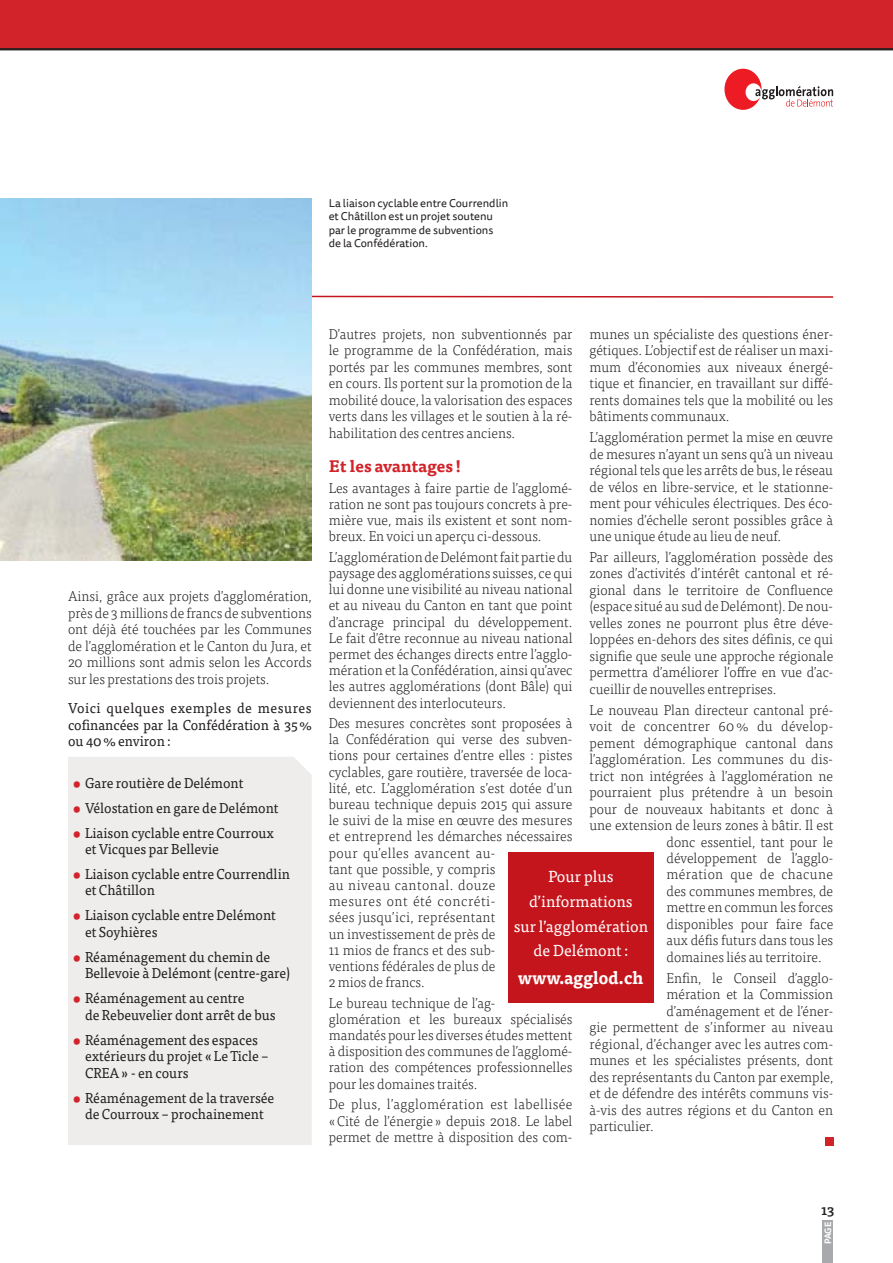
<style>
.page{position:relative;width:893px;height:1263px;background:#fff}
.page>*{position:absolute;margin:0;border:0;box-sizing:border-box;transform-origin:0 0}
.t1{font:700 17.7px "Tisa Pro";color:#fff;scale:.95 1}
.t2{font:700 16.5px "Tisa Pro";color:#d2232a}
.t3{font:15.9px/24.8px "Tisa Pro";color:#fff;text-align:center}
.t4{font:300 14.25px/16.2px "Tisa Pro";color:#231f20;text-align:justify;scale:.95 1}
.t5{font:14.25px/16.5px "Tisa Pro";color:#231f20;scale:.95 1}
.t6{font:300 14.25px "Tisa Pro";letter-spacing:.02em;color:#231f20;scale:.95 1}
.t7{font:300 14.25px "Tisa Pro";letter-spacing:.03em;color:#231f20;scale:.95 1}
.t8{font:500 14.25px "Tisa Pro";color:#231f20;scale:.95 1}
.t9{font:11.25px/13.5px "Tisa Sans Pro";color:#231f20}
.t10{font:700 9px "Tisa Sans Pro";color:#fff;scale:.95 1}
.s1{font-weight:900;color:#d2232a}
</style>
<div class="page">
<div style="left:822px;top:1220px;width:11px;height:43px;background:#a7a9ac"></div>
<svg style="left:312px;top:295px;width:522px;height:3px"></svg>
<div style="left:68px;top:757px;width:244px;height:388px;background:#eeedec"></div>
<div style="left:0;top:0;width:893px;height:49px;background:#d2232a"></div>
<img style="left:0;top:199px;width:312px;height:361px">
<div style="left:508px;top:852px;width:146px;height:150px;background:#c4151c"></div>
<hr style="left:0;top:48px;width:893px;height:2px;background:#231f20">
<svg style="left:724px;top:69px;width:109px;height:41px"></svg>
<div style="left:825px;top:1137px;width:8px;height:8px;background:#d2232a"></div>
<p class="t9" style="left:329px;top:197px;width:181px">La liaison cyclable entre Courrendlin et Châtillon est un projet soutenu par le programme de subventions de la Confédération.</p>
<p class="t4" style="left:68px;top:589px;width:258px">Ainsi, grâce aux projets d’agglomération, près de 3 millions de francs de subventions ont déjà été touchées par les Communes de l’agglomération et le Canton du Jura, et 20 millions sont admis selon les Accords sur les prestations des trois projets.</p>
<p class="t5" style="left:68px;top:701px;width:258px;text-align:justify">Voici quelques exemples de mesures cofinancées par la Confédération à 35 % ou 40 % environ :</p>
<p class="t5" style="left:72px;top:775px;width:182px"><span class="s1">•</span> Gare routière de Delémont</p>
<p class="t5" style="left:72px;top:800px;width:219px"><span class="s1">•</span> Vélostation en gare de Delémont</p>
<p class="t5" style="left:85px;top:825px;width:200px;text-indent:-13px"><span class="s1">•</span> Liaison cyclable entre Courroux et Vicques par Bellevie</p>
<p class="t5" style="left:85px;top:867px;width:217px;text-indent:-13px"><span class="s1">•</span> Liaison cyclable entre Courrendlin et Châtillon</p>
<p class="t5" style="left:85px;top:908px;width:203px;text-indent:-13px"><span class="s1">•</span> Liaison cyclable entre Delémont et Soyhières</p>
<p class="t5" style="left:85px;top:950px;width:217px;text-indent:-13px"><span class="s1">•</span> Réaménagement du chemin de<br>Bellevoie à Delémont (centre-gare)</p>
<p class="t5" style="left:85px;top:991px;width:202px;text-indent:-13px"><span class="s1">•</span> Réaménagement au centre<br>de Rebeuvelier dont arrêt de bus</p>
<p class="t5" style="left:85px;top:1033px;width:194px;text-indent:-13px"><span class="s1">•</span> Réaménagement des espaces extérieurs du projet « Le Ticle –<br>CREA » - en cours</p>
<p class="t5" style="left:72px;top:1091px;width:214px;text-align:center"><span class="s1">•</span> Réaménagement de la traversée de Courroux – prochainement</p>
<p class="t4" style="left:589px;top:327px;width:258px">munes un spécialiste des questions éner&shy;gétiques. L’objectif est de réaliser un maxi&shy;mum d’économies aux niveaux énergé&shy;tique et financier, en travaillant sur diffé&shy;rents domaines tels que la mobilité ou les bâtiments communaux.</p>
<p class="t4" style="left:589px;top:430px;width:258px">L’agglomération permet la mise en œuvre de mesures n’ayant un sens qu’à un niveau régional tels que les arrêts de bus, le réseau de vélos en libre-service, et le stationne&shy;ment pour véhicules électriques. Des éco&shy;nomies d’échelle seront possibles grâce à une unique étude au lieu de neuf.</p>
<p class="t4" style="left:589px;top:550px;width:258px">Par ailleurs, l’agglomération possède des zones d’activités d’intérêt cantonal et ré&shy;gional dans le territoire de Confluence (espace situé au sud de Delémont). De nou&shy;velles zones ne pourront plus être déve&shy;loppées en-dehors des sites définis, ce qui signifie que seule une approche régionale permettra d’améliorer l’offre en vue d’ac&shy;cueillir de nouvelles entreprises.</p>
<p class="t4" style="left:589px;top:703px;width:258px">Le nouveau Plan directeur cantonal pré-</p>
<p class="t6" style="left:589px;top:720px;width:258px">voit de concentrer 60 % du dévelop-</p>
<p class="t4" style="left:589px;top:736px;width:258px">pement démographique cantonal dans</p>
<p class="t4" style="left:589px;top:752px;width:258px">l’agglomération. Les communes du dis-</p>
<p class="t4" style="left:589px;top:769px;width:258px">trict non intégrées à l’agglomération ne</p>
<p class="t4" style="left:589px;top:785px;width:258px">pourraient plus prétendre à un besoin</p>
<p class="t4" style="left:589px;top:802px;width:258px">pour de nouveaux habitants et donc à</p>
<p class="t4" style="left:589px;top:818px;width:258px">une extension de leurs zones à bâtir. Il est</p>
<p class="t4" style="left:666px;top:835px;width:177px">donc essentiel, tant pour le</p>
<p class="t4" style="left:666px;top:851px;width:177px">développement de l’agglo-</p>
<p class="t7" style="left:666px;top:868px;width:177px">mération que de chacune</p>
<p class="t4" style="left:666px;top:884px;width:177px">des communes membres, de</p>
<p class="t4" style="left:666px;top:901px;width:177px">mettre en commun les forces</p>
<p class="t4" style="left:666px;top:917px;width:177px">disponibles pour faire face</p>
<p class="t4" style="left:666px;top:934px;width:177px">aux défis futurs dans tous les</p>
<p class="t4" style="left:666px;top:950px;width:165px">domaines liés au territoire.</p>
<p class="t4" style="left:666px;top:971px;width:177px">Enfin, le Conseil d’agglo-</p>
<p class="t4" style="left:666px;top:987px;width:177px">mération et la Commission</p>
<p class="t4" style="left:666px;top:1004px;width:177px">d’aménagement et de l’éner-</p>
<p class="t4" style="left:589px;top:1020px;width:258px">gie permettent de s’informer au niveau</p>
<p class="t6" style="left:589px;top:1038px;width:258px">régional, d’échanger avec les autres com-</p>
<p class="t4" style="left:589px;top:1053px;width:258px">munes et les spécialistes présents, dont</p>
<p class="t4" style="left:589px;top:1070px;width:258px">des représentants du Canton par exemple,</p>
<p class="t4" style="left:589px;top:1086px;width:258px">et de défendre des intérêts communs vis-</p>
<p class="t4" style="left:589px;top:1103px;width:258px">à-vis des autres régions et du Canton en</p>
<p class="t4" style="left:589px;top:1119px;width:69px">particulier.</p>
<p class="t4" style="left:329px;top:327px;width:258px">D’autres projets, non subventionnés par le programme de la Confédération, mais portés par les communes membres, sont en cours. Ils portent sur la promotion de la mobilité douce, la valorisation des espaces verts dans les villages et le soutien à la ré&shy;habilitation des centres anciens.</p>
<p class="t2" style="left:329px;top:460px;width:134px">Et les avantages !</p>
<p class="t4" style="left:329px;top:481px;width:258px">Les avantages à faire partie de l’agglomé&shy;ration ne sont pas toujours concrets à pre&shy;mière vue, mais ils existent et sont nom&shy;breux. En voici un aperçu ci-dessous.</p>
<p class="t4" style="left:329px;top:550px;width:258px">L’agglomération de Delémont fait partie du paysage des agglomérations suisses, ce qui lui donne une visibilité au niveau national et au niveau du Canton en tant que point d’ancrage principal du développement.<br>Le fait d’être reconnue au niveau national permet des échanges directs entre l’agglo&shy;mération et la Confédération, ainsi qu’avec les autres agglomérations (dont Bâle) qui deviennent des interlocuteurs.</p>
<p class="t4" style="left:329px;top:716px;width:258px;text-align:left">Des mesures concrètes sont proposées à la Confédération qui verse des subven&shy;tions pour certaines d’entre elles : pistes cyclables, gare routière, traversée de loca&shy;lité, etc. L’agglomération s’est dotée d’un bureau technique depuis 2015 qui assure le suivi de la mise en œuvre des mesures et entreprend les démarches nécessaires pour qu’elles avancent au-<br>tant que possible, y compris<br>au niveau cantonal. douze<br>mesures ont été concréti-<br>sées jusqu’ici, représentant<br>un investissement de près de<br>11 mios de francs et des sub-<br>ventions fédérales de plus de<br>2 mios de francs.</p>
<p class="t4" style="left:329px;top:996px;width:258px;text-align:left">Le bureau technique de l’ag-<br>glomération et les bureaux spécialisés mandatés pour les diverses études mettent à disposition des communes de l’agglomé&shy;ration des compétences professionnelles pour les domaines traités.</p>
<p class="t4" style="left:329px;top:1097px;width:258px">De plus, l’agglomération est labellisée « Cité de l’énergie » depuis 2018. Le label permet de mettre à disposition des com-</p>
<p class="t3" style="left:514px;top:865px;width:136px">Pour plus d’informations<br>sur l’agglomération de Delémont :</p>
<p class="t1" style="left:518px;top:970px;width:133px">www.agglod.ch</p>
<p class="t8" style="left:821px;top:1204px;width:16px">13</p>
<p class="t10" style="left:821px;top:1244px;width:25px;rotate:-90deg">PAGE</p>
</div>
